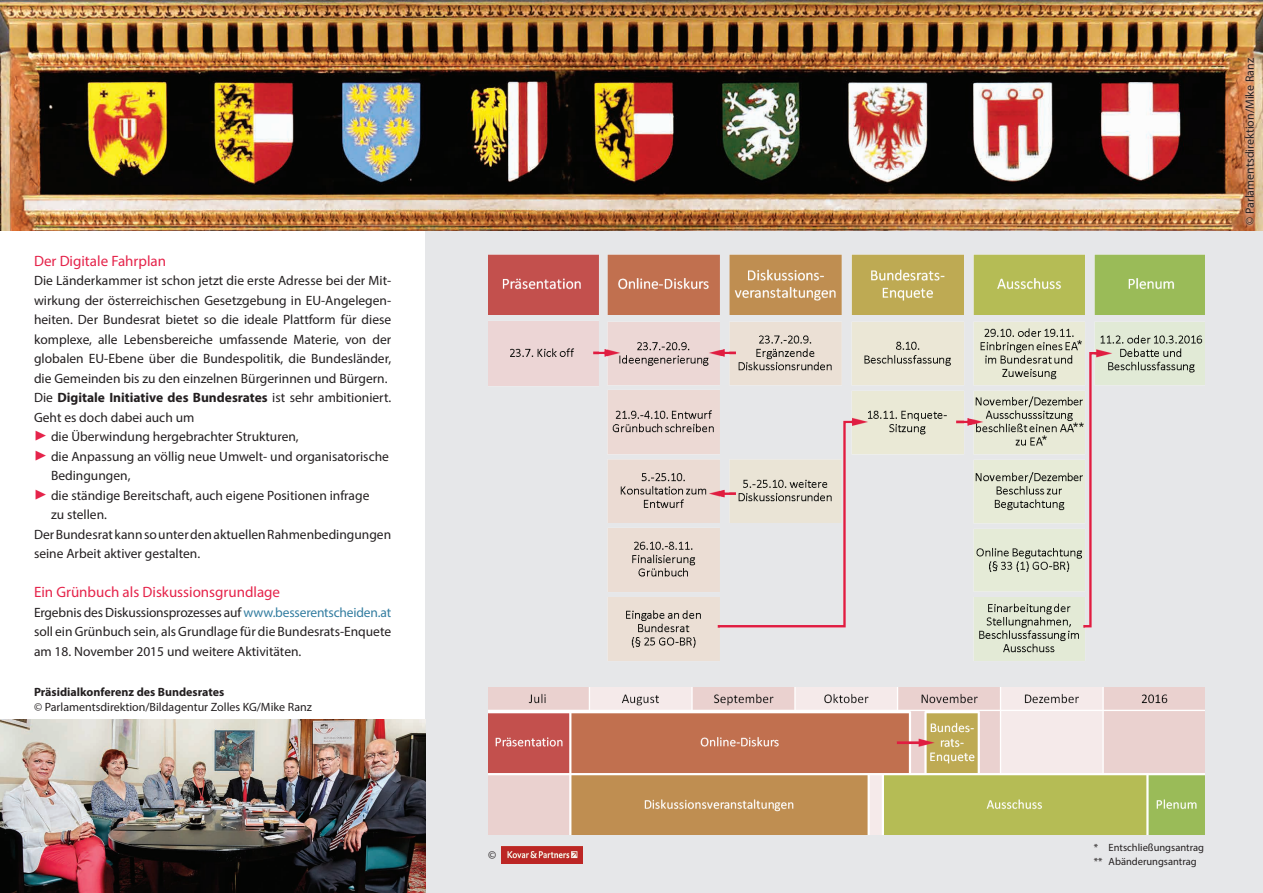
<style>
.page{position:relative;width:1263px;height:893px;background:#fff}
.page>*{position:absolute;margin:0;border:0;box-sizing:border-box;transform-origin:0 0}
.t1{font:15px "Myriad Pro";color:#e5234a}
.t2{font:13.5px/19.5px "Myriad Pro";color:#231f20}
.t3{font:12px "Myriad Pro";color:#231f20}
.t4{font:700 12px "Myriad Pro";color:#231f20}
.t5{font:10.5px "Myriad Pro";color:#231f20}
.s1{font-weight:700}
.s2{font-family:"Minion Pro";font-size:21px;color:#e5234a}
.s3{color:#337da0}
</style>
<div class="page">
<div style="left:425px;top:230px;width:838px;height:663px;background:#e6e7e9"></div>
<img style="left:0;top:0;width:1263px;height:230px">
<img style="left:0;top:719px;width:425px;height:174px">
<svg style="left:1242px;top:55px;width:15px;height:173px;background:#d59971"></svg>
<img style="left:488px;top:687px;width:716px;height:147px">
<img style="left:488px;top:254px;width:716px;height:407px">
<img style="left:501px;top:847px;width:82px;height:16px">
<p class="t1" style="left:34px;top:252px;width:134px">Der Digitale Fahrplan</p>
<p class="t2" style="left:34px;top:271px;width:359px;text-align:justify">Die Länderkammer ist schon jetzt die erste Adresse bei der Mit&shy;wirkung der österreichischen Gesetzgebung in EU-Angelegen&shy;heiten. Der Bundesrat bietet so die ideale Plattform für diese komplexe, alle Lebensbereiche umfassende Materie, von der globalen EU-Ebene über die Bundespolitik, die Bundesländer, die Gemeinden bis zu den einzelnen Bürgerinnen und Bürgern.</p>
<p class="t2" style="left:34px;top:388px;width:359px">Die <span class="s1">Digitale Initiative des Bundesrates</span> ist sehr ambitioniert.<br>Geht es doch dabei auch um</p>
<p class="t2" style="left:34px;top:427px;width:266px"><span class="s2">▶</span> die Überwindung hergebrachter Strukturen,</p>
<p class="t2" style="left:51px;top:446px;width:339px;text-indent:-17px"><span class="s2">▶</span> die Anpassung an völlig neue Umwelt- und organisatorische<br>Bedingungen,</p>
<p class="t2" style="left:51px;top:485px;width:320px;text-indent:-17px"><span class="s2">▶</span> die ständige Bereitschaft, auch eigene Positionen infrage zu stellen.</p>
<p class="t2" style="left:34px;top:524px;width:359px">Der Bundesrat kann so unter den aktuellen Rahmenbedingungen seine Arbeit aktiver gestalten.</p>
<p class="t1" style="left:34px;top:583px;width:248px">Ein Grünbuch als Diskussionsgrundlage</p>
<p class="t2" style="left:34px;top:602px;width:359px;text-align:justify">Ergebnis des Diskussionsprozesses auf <span class="s3">www.besserentscheiden.at </span>soll ein Grünbuch sein, als Grundlage für die Bundesrats-Enquete am 18. November 2015 und weitere Aktivitäten.</p>
<p class="t4" style="left:34px;top:684px;width:192px">Präsidialkonferenz des Bundesrates</p>
<p class="t3" style="left:34px;top:699px;width:279px">© Parlamentsdirektion/Bildagentur Zolles KG/Mike Ranz</p>
<p class="t3" style="left:488px;top:847px;width:10px">©</p>
<p class="t3" style="left:1242px;top:225px;width:168px;rotate:-90deg">© Parlamentsdirektion/Mike Ranz</p>
<p class="t5" style="left:1094px;top:841px;width:112px">* Entschließungsantrag</p>
<p class="t5" style="left:1094px;top:855px;width:105px">** Abänderungsantrag</p>
</div>
